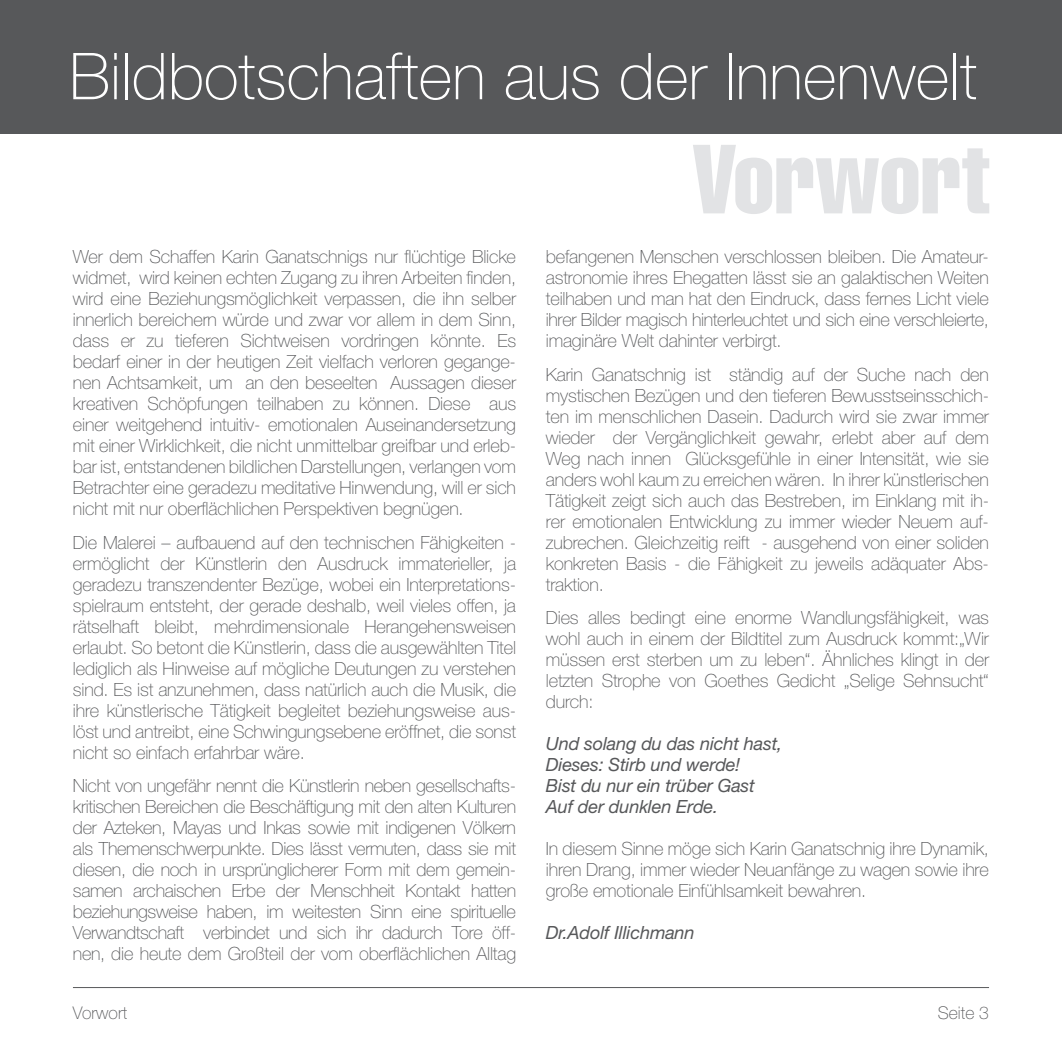
<style>
.page{position:relative;width:1062px;height:1062px;background:#fff}
.page>*{position:absolute;margin:0;border:0;box-sizing:border-box;transform-origin:0 0}
.t1{font:extra-condensed 96.25px "Helvetica";color:#e2e3e5}
.t2{font:100 64.75px "Helvetica Neue";color:#fff}
.t3{font:100 18.2px/21px "Helvetica Neue";letter-spacing:-.01em;color:#57585a;text-align:justify}
.t4{font:italic 18.2px/21px "Helvetica Neue";letter-spacing:-.01em;color:#57585a}
.t5{font:100 17.5px "Helvetica Neue";color:#57585a}
</style>
<div class="page">
<hr style="left:73px;top:987px;width:916px;height:1px;background:#57585a">
<div style="left:0;top:0;width:1062px;height:134px;background:#57585a"></div>
<h2 class="t2" style="left:69px;top:39px;width:909px">Bildbotschaften aus der Innenwelt</h2>
<p class="t3" style="left:73px;top:246px;width:445px">Wer dem Schaffen Karin Ganatschnigs nur flüchtige Blicke widmet, wird keinen echten Zugang zu ihren Arbeiten finden, wird eine Beziehungsmöglichkeit verpassen, die ihn selber innerlich bereichern würde und zwar vor allem in dem Sinn, dass er zu tieferen Sichtweisen vordringen könnte. Es bedarf einer in der heutigen Zeit vielfach verloren gegange&shy;nen Achtsamkeit, um an den beseelten Aussagen dieser kreativen Schöpfungen teilhaben zu können. Diese aus einer weitgehend intuitiv- emotionalen Auseinandersetzung mit einer Wirklichkeit, die nicht unmittelbar greifbar und erleb&shy;bar ist, entstandenen bildlichen Darstellungen, verlangen vom Betrachter eine geradezu meditative Hinwendung, will er sich nicht mit nur oberflächlichen Perspektiven begnügen.</p>
<p class="t3" style="left:73px;top:531px;width:445px">Die Malerei – aufbauend auf den technischen Fähigkeiten - ermöglicht der Künstlerin den Ausdruck immaterieller, ja geradezu transzendenter Bezüge, wobei ein Interpretations&shy;spielraum entsteht, der gerade deshalb, weil vieles offen, ja rätselhaft bleibt, mehrdimensionale Herangehensweisen erlaubt. So betont die Künstlerin, dass die ausgewählten Titel lediglich als Hinweise auf mögliche Deutungen zu verstehen sind. Es ist anzunehmen, dass natürlich auch die Musik, die ihre künstlerische Tätigkeit begleitet beziehungsweise aus&shy;löst und antreibt, eine Schwingungsebene eröffnet, die sonst nicht so einfach erfahrbar wäre.</p>
<p class="t3" style="left:73px;top:775px;width:445px">Nicht von ungefähr nennt die Künstlerin neben gesellschafts&shy;kritischen Bereichen die Beschäftigung mit den alten Kulturen der Azteken, Mayas und Inkas sowie mit indigenen Völkern als Themenschwerpunkte. Dies lässt vermuten, dass sie mit diesen, die noch in ursprünglicherer Form mit dem gemein&shy;samen archaischen Erbe der Menschheit Kontakt hatten beziehungsweise haben, im weitesten Sinn eine spirituelle Verwandtschaft verbindet und sich ihr dadurch Tore öff&shy;nen, die heute dem Großteil der vom oberflächlichen Alltag</p>
<h1 class="t1" style="left:692px;top:118px;width:299px">Vorwort</h1>
<p class="t3" style="left:546px;top:246px;width:444px">befangenen Menschen verschlossen bleiben. Die Amateur&shy;astronomie ihres Ehegatten lässt sie an galaktischen Weiten teilhaben und man hat den Eindruck, dass fernes Licht viele ihrer Bilder magisch hinterleuchtet und sich eine verschleierte, imaginäre Welt dahinter verbirgt.</p>
<p class="t3" style="left:546px;top:364px;width:445px">Karin Ganatschnig ist ständig auf der Suche nach den mystischen Bezügen und den tieferen Bewusstseinsschich&shy;ten im menschlichen Dasein. Dadurch wird sie zwar immer wieder der Vergänglichkeit gewahr, erlebt aber auf dem Weg nach innen Glücksgefühle in einer Intensität, wie sie anders wohl kaum zu erreichen wären. In ihrer künstlerischen Tätigkeit zeigt sich auch das Bestreben, im Einklang mit ih&shy;rer emotionalen Entwicklung zu immer wieder Neuem auf&shy;zubrechen. Gleichzeitig reift - ausgehend von einer soliden konkreten Basis - die Fähigkeit zu jeweils adäquater Abs&shy;traktion.</p>
<p class="t3" style="left:546px;top:607px;width:445px">Dies alles bedingt eine enorme Wandlungsfähigkeit, was wohl auch in einem der Bildtitel zum Ausdruck kommt:„Wir müssen erst sterben um zu leben“. Ähnliches klingt in der letzten Strophe von Goethes Gedicht „Selige Sehnsucht“ durch:</p>
<p class="t4" style="left:546px;top:733px;width:238px">Und solang du das nicht hast,<br>Dieses: Stirb und werde!<br>Bist du nur ein trüber Gast<br>Auf der dunklen Erde.</p>
<p class="t3" style="left:546px;top:838px;width:444px">In diesem Sinne möge sich Karin Ganatschnig ihre Dynamik, ihren Drang, immer wieder Neuanfänge zu wagen sowie ihre große emotionale Einfühlsamkeit bewahren.</p>
<p class="t4" style="left:546px;top:922px;width:150px">Dr.Adolf Illichmann</p>
<p class="t5" style="left:73px;top:1002px;width:56px">Vorwort</p>
<p class="t5" style="left:937px;top:1002px;width:53px">Seite 3</p>
</div>
